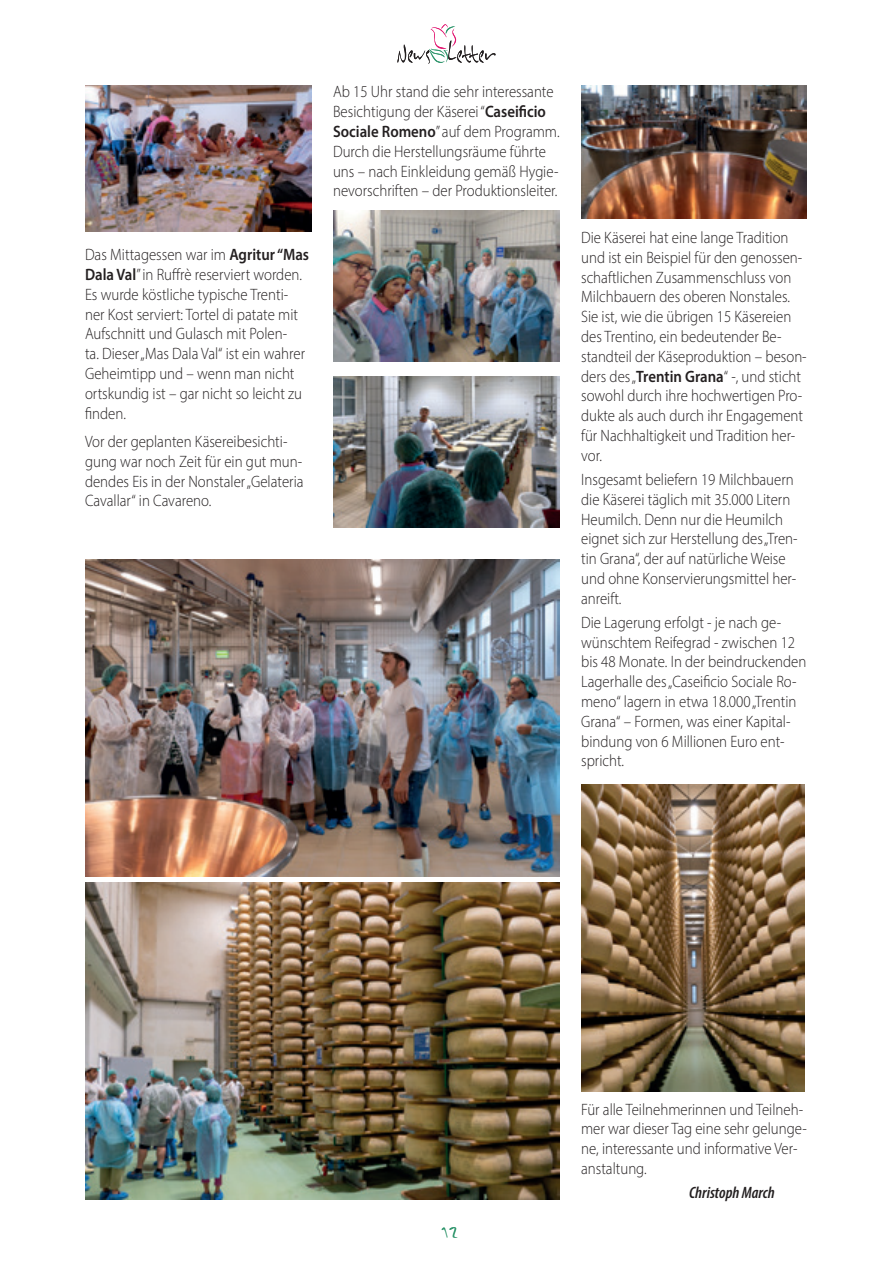
<style>
.page{position:relative;width:893px;height:1263px;background:#fff}
.page>*{position:absolute;margin:0;border:0;box-sizing:border-box;transform-origin:0 0}
.t1{font:21px "Inkburrow";color:#30966d}
.t2{font:300 16.5px/19.8px "Myriad Pro";color:#231f20;scale:.9 1}
.t3{font:italic 600 condensed 16.5px "Myriad Pro";color:#231f20}
.s1{font-weight:600}
</style>
<div class="page">
<svg style="left:397px;top:24px;width:99px;height:40px"></svg>
<img style="left:85px;top:85px;width:227px;height:146px">
<img style="left:85px;top:559px;width:475px;height:317px">
<img style="left:333px;top:210px;width:227px;height:152px">
<img style="left:333px;top:376px;width:227px;height:151px">
<img style="left:581px;top:784px;width:223px;height:307px">
<img style="left:85px;top:883px;width:475px;height:316px">
<img style="left:581px;top:85px;width:225px;height:134px">
<p class="t2" style="left:85px;top:245px;width:250px">Das Mittagessen war im <span class="s1">Agritur “Mas Dala Val</span>” in Ruffrè reserviert worden.<br>Es wurde köstliche typische Trenti&shy;ner Kost serviert: Tortel di patate mit Aufschnitt und Gulasch mit Polen-<br>ta. Dieser „Mas Dala Val“ ist ein wahrer Geheimtipp und – wenn man nicht ortskundig ist – gar nicht so leicht zu finden.</p>
<p class="t2" style="left:85px;top:431px;width:244px">Vor der geplanten Käsereibesichti&shy;gung war noch Zeit für ein gut mun&shy;dendes Eis in der Nonstaler „Gelateria Cavallar“ in Cavareno.</p>
<p class="t2" style="left:333px;top:82px;width:253px">Ab 15 Uhr stand die sehr interessante Besichtigung der Käserei “<span class="s1">Caseificio Sociale Romeno</span>” auf dem Programm.<br>Durch die Herstellungsräume führte uns – nach Einkleidung gemäß Hygie&shy;nevorschriften – der Produktionsleiter.</p>
<p class="t2" style="left:581px;top:227px;width:252px">Die Käserei hat eine lange Tradition und ist ein Beispiel für den genossen&shy;schaftlichen Zusammenschluss von Milchbauern des oberen Nonstales.<br>Sie ist, wie die übrigen 15 Käsereien des Trentino, ein bedeutender Be&shy;standteil der Käseproduktion – beson&shy;ders des „<span class="s1">Trentin Grana</span>“ -, und sticht sowohl durch ihre hochwertigen Pro&shy;dukte als auch durch ihr Engagement für Nachhaltigkeit und Tradition her&shy;vor.</p>
<p class="t2" style="left:581px;top:469px;width:242px">Insgesamt beliefern 19 Milchbauern die Käserei täglich mit 35.000 Litern<br>Heumilch. Denn nur die Heumilch eignet sich zur Herstellung des „Tren&shy;tin Grana“, der auf natürliche Weise und ohne Konservierungsmittel her&shy;anreift.</p>
<p class="t2" style="left:581px;top:612px;width:252px">Die Lagerung erfolgt - je nach ge&shy;wünschtem Reifegrad - zwischen 12 bis 48 Monate. In der beindruckenden<br>Lagerhalle des „Caseificio Sociale Ro&shy;meno“ lagern in etwa 18.000 „Trentin<br>Grana“ – Formen, was einer Kapital&shy;bindung von 6 Millionen Euro ent&shy;spricht.</p>
<p class="t1" style="left:442px;top:1220px;width:18px">12</p>
<p class="t2" style="left:581px;top:1099px;width:252px">Für alle Teilnehmerinnen und Teilneh&shy;mer war dieser Tag eine sehr gelunge&shy;ne, interessante und informative Ver&shy;anstaltung.</p>
<p class="t3" style="left:689px;top:1182px;width:87px">Christoph March</p>
</div>
